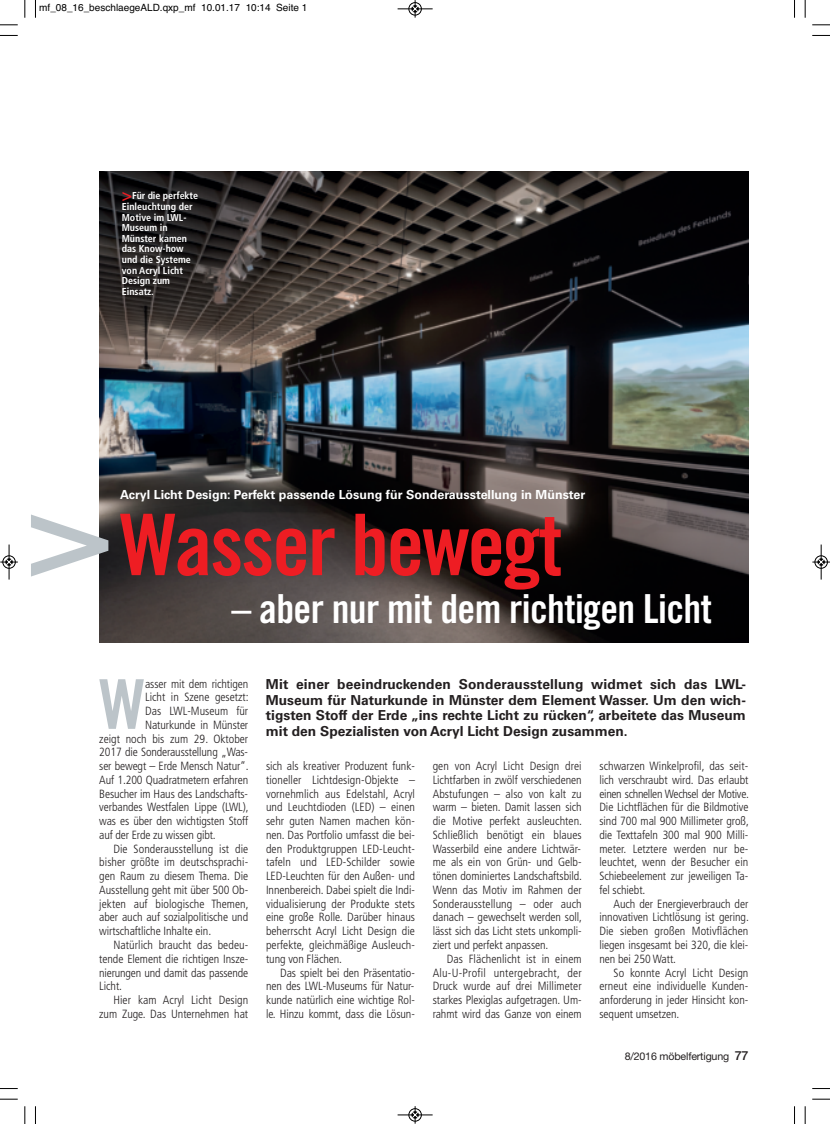
<style>
.page{position:relative;width:830px;height:1124px;background:#fff}
.page>*{position:absolute;margin:0;border:0;box-sizing:border-box;transform-origin:0 0}
.t1{font:122.5px "Trade Gothic LT Bold Cond Twenty";color:#bcc4c9;scale:1.25 1}
.t2{font:85px "Trade Gothic LT Bold Cond Twenty";letter-spacing:-.025em;color:#ee1d23}
.t3{font:68.75px "Trade Gothic LT Bold Cond Twenty";color:#bcc4c9}
.t4{font:40px "Trade Gothic LT Bold Cond Twenty";letter-spacing:-.015em;color:#fff}
.t5{font:700 13.75px/15.6px "Univers LT";color:#231f20;text-align:justify}
.t6{font:700 12.5px "Univers LT";color:#fff}
.t7{font:300 condensed 11.88px/13.8px "Frutiger LT";letter-spacing:-.005em;color:#231f20;text-align:justify}
.t8{font:10.62px "Helvetica Neue LT";letter-spacing:-.015em;color:#231f20}
.t9{font:700 condensed 10px/10.6px "Frutiger LT";color:#fff}
.t10{font:10px "Helvetica";color:#000}
.s1{font-size:17.5px;color:#ee1d23}
.s2{font-weight:500;font-size:12.5px}
</style>
<div class="page">
<img style="left:99px;top:171px;width:649px;height:471px">
<svg style="left:35px;top:0;width:1px;height:18px"></svg>
<svg style="left:0;top:35px;width:18px;height:1px"></svg>
<svg style="left:812px;top:35px;width:17px;height:1px"></svg>
<svg style="left:35px;top:1106px;width:1px;height:17px"></svg>
<svg style="left:0;top:1088px;width:18px;height:1px"></svg>
<svg style="left:812px;top:1088px;width:17px;height:1px"></svg>
<svg style="left:24px;top:0;width:2px;height:18px"></svg>
<svg style="left:0;top:24px;width:18px;height:2px"></svg>
<svg style="left:804px;top:0;width:1px;height:18px"></svg>
<svg style="left:812px;top:24px;width:17px;height:2px"></svg>
<svg style="left:24px;top:1106px;width:2px;height:17px"></svg>
<svg style="left:0;top:1098px;width:18px;height:1px"></svg>
<svg style="left:804px;top:1106px;width:1px;height:17px"></svg>
<svg style="left:812px;top:1098px;width:17px;height:1px"></svg>
<div style="left:408px;top:2px;width:13px;height:14px;border:1px solid #fff;border-radius:50%"></div>
<hr style="left:397px;top:9px;width:35px;height:1px;background:#000">
<div style="left:408px;top:2px;width:13px;height:13px;border:1px solid #000;border-radius:50%"></div>
<svg style="left:412px;top:0;width:6px;height:18px"></svg>
<hr style="left:397px;top:1114px;width:35px;height:1px;background:#000">
<div style="left:408px;top:1108px;width:13px;height:13px;border:1px solid #000;border-radius:50%"></div>
<svg style="left:412px;top:1106px;width:6px;height:17px"></svg>
<div style="left:2px;top:555px;width:14px;height:13px;border:1px solid #fff;border-radius:50%"></div>
<hr style="left:9px;top:544px;width:1px;height:35px;background:#000">
<div style="left:3px;top:555px;width:12px;height:13px;border:1px solid #000;border-radius:50%"></div>
<svg style="left:0;top:558px;width:18px;height:7px"></svg>
<hr style="left:820px;top:544px;width:1px;height:35px;background:#000">
<div style="left:814px;top:555px;width:13px;height:13px;border:1px solid #000;border-radius:50%"></div>
<svg style="left:812px;top:558px;width:17px;height:7px"></svg>
<p class="t10" style="left:39px;top:2px;width:269px">mf_08_16_beschlaegeALD.qxp_mf 10.01.17 10:14 Seite 1</p>
<p class="t9" style="left:122px;top:191px;width:78px"><span class="s1">&gt;</span>Für die perfekte<br>Einleuchtung der<br>Motive im LWL-<br>Museum in<br>Münster kamen das Know-how und die Systeme von Acryl Licht<br>Design zum<br>Einsatz.</p>
<h1 class="t1" style="left:24px;top:488px;width:75px">&gt;</h1>
<p class="t6" style="left:120px;top:490px;width:466px">Acryl Licht Design: Perfekt passende Lösung für Sonderausstellung in Münster</p>
<h2 class="t2" style="left:120px;top:513px;width:443px">Wasser bewegt</h2>
<h3 class="t4" style="left:231px;top:594px;width:481px">– aber nur mit dem richtigen Licht</h3>
<h3 class="t3" style="left:99px;top:679px;width:47px">W</h3>
<p class="t7" style="left:145px;top:677px;width:105px">asser mit dem richtigen</p>
<p class="t7" style="left:145px;top:691px;width:105px">Licht in Szene gesetzt:</p>
<p class="t7" style="left:145px;top:705px;width:105px">Das LWL-Museum für</p>
<p class="t7" style="left:145px;top:718px;width:105px">Naturkunde in Münster</p>
<p class="t7" style="left:99px;top:732px;width:150px">zeigt noch bis zum 29. Oktober</p>
<p class="t7" style="left:99px;top:746px;width:150px">2017 die Sonderausstellung „Was-</p>
<p class="t7" style="left:99px;top:760px;width:151px">ser bewegt – Erde Mensch Natur“.</p>
<p class="t7" style="left:99px;top:773px;width:150px">Auf 1.200 Quadratmetern erfahren</p>
<p class="t7" style="left:99px;top:787px;width:150px">Besucher im Haus des Landschafts-</p>
<p class="t7" style="left:99px;top:801px;width:151px">verbandes Westfalen Lippe (LWL),</p>
<p class="t7" style="left:99px;top:815px;width:150px">was es über den wichtigsten Stoff</p>
<p class="t7" style="left:99px;top:828px;width:118px">auf der Erde zu wissen gibt.</p>
<p class="t7" style="left:113px;top:842px;width:136px">Die Sonderausstellung ist die</p>
<p class="t7" style="left:99px;top:856px;width:150px">bisher größte im deutschsprachi-</p>
<p class="t7" style="left:99px;top:870px;width:150px">gen Raum zu diesem Thema. Die</p>
<p class="t7" style="left:99px;top:883px;width:150px">Ausstellung geht mit über 500 Ob-</p>
<p class="t7" style="left:99px;top:897px;width:151px">jekten auf biologische Themen,</p>
<p class="t7" style="left:99px;top:911px;width:150px">aber auch auf sozialpolitische und</p>
<p class="t7" style="left:99px;top:925px;width:113px">wirtschaftliche Inhalte ein.</p>
<p class="t7" style="left:113px;top:938px;width:136px">Natürlich braucht das bedeu-</p>
<p class="t7" style="left:99px;top:952px;width:150px">tende Element die richtigen Insze-</p>
<p class="t7" style="left:99px;top:966px;width:150px">nierungen und damit das passende</p>
<p class="t7" style="left:99px;top:980px;width:24px">Licht.</p>
<p class="t7" style="left:113px;top:993px;width:136px">Hier kam Acryl Licht Design</p>
<p class="t7" style="left:99px;top:1007px;width:150px">zum Zuge. Das Unternehmen hat</p>
<p class="t5" style="left:266px;top:677px;width:481px">Mit einer beeindruckenden Sonderausstellung widmet sich das LWL-Museum für Naturkunde in Münster dem Element Wasser. Um den wich&shy;tigsten Stoff der Erde „ins rechte Licht zu rücken“, arbeitete das Museum mit den Spezialisten von Acryl Licht Design zusammen.</p>
<p class="t7" style="left:432px;top:760px;width:151px">gen von Acryl Licht Design drei Lichtfarben in zwölf verschiedenen Abstufungen – also von kalt zu warm – bieten. Damit lassen sich die Motive perfekt ausleuchten.<br>Schließlich benötigt ein blaues Wasserbild eine andere Lichtwär&shy;me als ein von Grün- und Gelb&shy;tönen dominiertes Landschaftsbild.<br>Wenn das Motiv im Rahmen der Sonderausstellung – oder auch danach – gewechselt werden soll, lässt sich das Licht stets unkompli&shy;ziert und perfekt anpassen.</p>
<p class="t7" style="left:432px;top:952px;width:150px;text-indent:14px">Das Flächenlicht ist in einem Alu-U-Profil untergebracht, der Druck wurde auf drei Millimeter starkes Plexiglas aufgetragen. Um&shy;rahmt wird das Ganze von einem</p>
<p class="t7" style="left:599px;top:760px;width:151px">schwarzen Winkelprofil, das seit&shy;lich verschraubt wird. Das erlaubt einen schnellen Wechsel der Motive.<br>Die Lichtflächen für die Bildmotive sind 700 mal 900 Millimeter groß, die Texttafeln 300 mal 900 Milli&shy;meter. Letztere werden nur be&shy;leuchtet, wenn der Besucher ein Schiebeelement zur jeweiligen Ta&shy;fel schiebt.</p>
<p class="t7" style="left:599px;top:897px;width:151px;text-indent:14px">Auch der Energieverbrauch der innovativen Lichtlösung ist gering.<br>Die sieben großen Motivflächen liegen insgesamt bei 320, die klei&shy;nen bei 250 Watt.</p>
<p class="t7" style="left:599px;top:966px;width:150px;text-indent:14px">So konnte Acryl Licht Design erneut eine individuelle Kunden&shy;anforderung in jeder Hinsicht kon&shy;sequent umsetzen.</p>
<p class="t7" style="left:266px;top:760px;width:150px">sich als kreativer Produzent funk&shy;tioneller Lichtdesign-Objekte – vornehmlich aus Edelstahl, Acryl und Leuchtdioden (LED) – einen sehr guten Namen machen kön&shy;nen. Das Portfolio umfasst die bei&shy;den Produktgruppen LED-Leucht&shy;tafeln und LED-Schilder sowie LED-Leuchten für den Außen- und Innenbereich. Dabei spielt die Indi&shy;vidualisierung der Produkte stets eine große Rolle. Darüber hinaus beherrscht Acryl Licht Design die perfekte, gleichmäßige Ausleuch&shy;tung von Flächen.</p>
<p class="t7" style="left:266px;top:966px;width:150px;text-indent:14px">Das spielt bei den Präsentatio&shy;nen des LWL-Museums für Natur&shy;kunde natürlich eine wichtige Rol&shy;le. Hinzu kommt, dass die Lösun-</p>
<p class="t8" style="left:624px;top:1051px;width:125px">8/2016 möbelfertigung <span class="s2">77</span></p>
</div>
